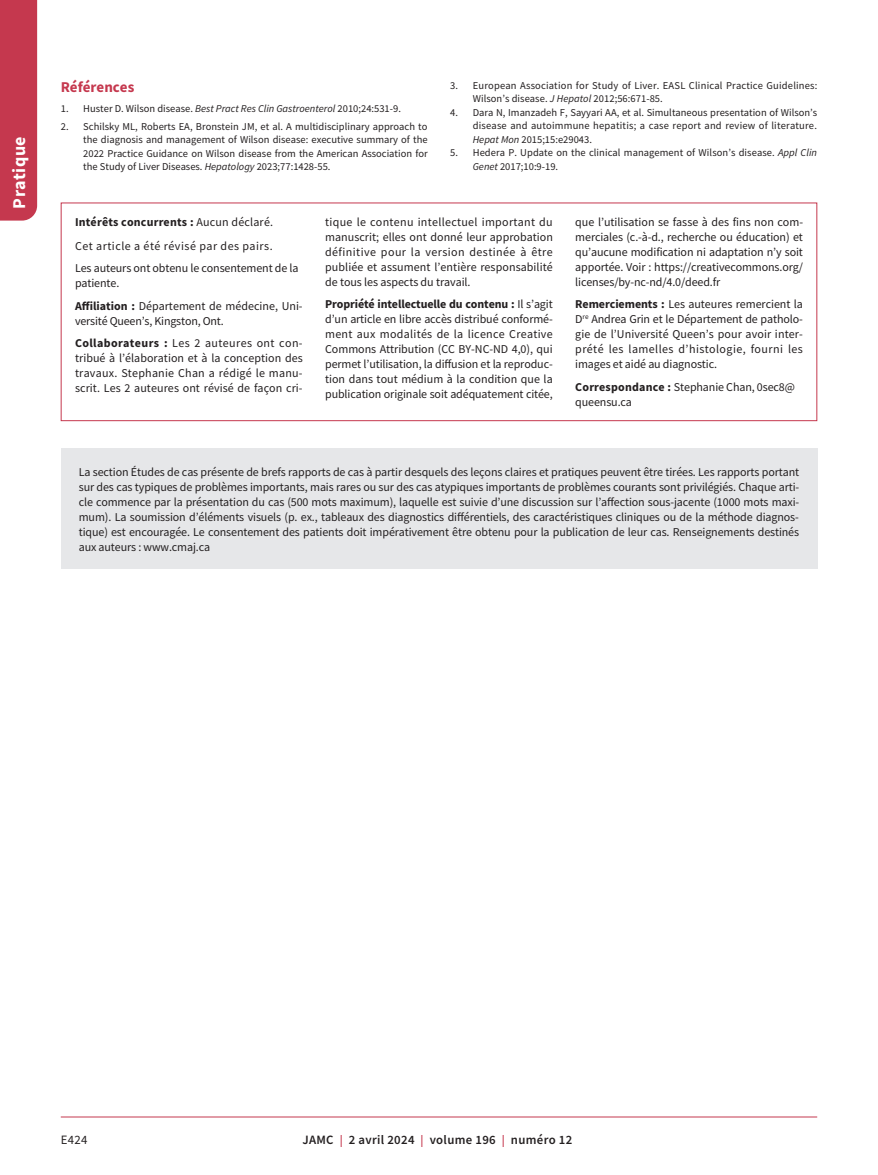
<style>
.page{position:relative;width:878px;height:1175px;background:#fff}
.page>*{position:absolute;margin:0;border:0;box-sizing:border-box;transform-origin:0 0}
.t1{font:700 18px "Source Sans Pro";letter-spacing:.025em;color:#fff}
.t2{font:700 15px "Source Sans Pro";color:#c5384e}
.t3{font:600 12.75px "Source Sans Pro";letter-spacing:.025em;color:#231f20}
.t4{font:12.75px "Source Sans Pro";color:#231f20}
.t5{font:12px/15px "Source Sans Pro";letter-spacing:-.01em;color:#231f20;text-align:justify}
.t6{font:12px/24px "Source Sans Pro";letter-spacing:.04em;color:#231f20}
.t7{font:10.5px/13.5px "Source Sans Pro";letter-spacing:.005em;color:#231f20;text-align:justify}
.s1{font-style:italic}
.s2{font-weight:700}
.s3{font-size:12px;color:#c5384e}
</style>
<div class="page">
<div style="left:0;top:0;width:37px;height:220px;background:#c5384e"></div>
<hr style="left:61px;top:1116px;width:756px;height:1px;background:#c5384e">
<div style="left:61px;top:202px;width:756px;height:219px;border:1px solid #c5384e"></div>
<div style="left:61px;top:448px;width:756px;height:120px;background:#e6e7e9"></div>
<h1 class="t1" style="left:7px;top:208px;width:74px;rotate:-90deg">Pratique</h1>
<p class="t2" style="left:61px;top:77px;width:75px">Références</p>
<p class="t7" style="left:61px;top:101px;width:342px">1. Huster D. Wilson disease. <span class="s1">Best Pract Res Clin Gastroenterol</span> 2010;24:531-9.</p>
<p class="t7" style="left:83px;top:119px;width:346px;text-indent:-23px">2. Schilsky ML, Roberts EA, Bronstein JM, et al. A multidisciplinary approach to the diagnosis and management of Wilson disease: executive summary of the 2022 Practice Guidance on Wilson disease from the American Association for the Study of Liver Diseases. <span class="s1">Hepatology</span> 2023;77:1428-55.</p>
<p class="t7" style="left:473px;top:79px;width:346px;text-indent:-23px">3. European Association for Study of Liver. EASL Clinical Practice Guidelines:<br>Wilson’s disease. <span class="s1">J Hepatol</span> 2012;56:671-85.</p>
<p class="t7" style="left:473px;top:106px;width:346px;text-indent:-23px">4. Dara N, Imanzadeh F, Sayyari AA, et al. Simultaneous presentation of Wilson’s disease and autoimmune hepatitis; a case report and review of literature.<br><span class="s1">Hepat Mon</span> 2015;15:e29043.</p>
<p class="t7" style="left:473px;top:146px;width:346px;text-indent:-23px">5. Hedera P. Update on the clinical management of Wilson’s disease. <span class="s1">Appl Clin<br>Genet</span> 2017;10:9-19.</p>
<p class="t6" style="left:75px;top:210px;width:199px"><span class="s2">Intérêts concurrents :</span> Aucun déclaré.<br>Cet article a été révisé par des pairs.</p>
<p class="t5" style="left:75px;top:261px;width:225px">Les auteurs ont obtenu le consentement de la patiente.</p>
<p class="t5" style="left:75px;top:298px;width:229px"><span class="s2">Affiliation :</span> Département de médecine, Uni&shy;versité Queen’s, Kingston, Ont.</p>
<p class="t5" style="left:75px;top:336px;width:229px"><span class="s2">Collaborateurs :</span> Les 2 auteures ont con&shy;tribué à l’élaboration et à la conception des travaux. Stephanie Chan a rédigé le manu&shy;scrit. Les 2 auteures ont révisé de façon cri-</p>
<p class="t5" style="left:325px;top:214px;width:229px">tique le contenu intellectuel important du manuscrit; elles ont donné leur approbation définitive pour la version destinée à être publiée et assument l’entière responsabilité de tous les aspects du travail.</p>
<p class="t5" style="left:325px;top:297px;width:229px"><span class="s2">Propriété intellectuelle du contenu :</span> Il s’agit d’un article en libre accès distribué conformé&shy;ment aux modalités de la licence Creative Commons Attribution (CC BY-NC-ND 4,0), qui permet l’utilisation, la diffusion et la reproduc&shy;tion dans tout médium à la condition que la publication originale soit adéquatement citée,</p>
<p class="t5" style="left:575px;top:214px;width:229px">que l’utilisation se fasse à des fins non com&shy;merciales (c.-à-d., recherche ou éducation) et qu’aucune modification ni adaptation n’y soit apportée. Voir : https://creativecommons.org/ licenses/by-nc-nd/4.0/deed.fr</p>
<p class="t5" style="left:575px;top:297px;width:229px"><span class="s2">Remerciements :</span> Les auteures remercient la D<sup>re</sup> Andrea Grin et le Département de patholo&shy;gie de l’Université Queen’s pour avoir inter&shy;prété les lamelles d’histologie, fourni les images et aidé au diagnostic.</p>
<p class="t5" style="left:575px;top:379px;width:221px"><span class="s2">Correspondance :</span> Stephanie Chan, 0sec8@ queensu.ca</p>
<p class="t5" style="left:79px;top:464px;width:722px">La section Études de cas présente de brefs rapports de cas à partir desquels des leçons claires et pratiques peuvent être tirées. Les rapports portant sur des cas typiques de problèmes importants, mais rares ou sur des cas atypiques importants de problèmes courants sont privilégiés. Chaque arti&shy;cle commence par la présentation du cas (500 mots maximum), laquelle est suivie d’une discussion sur l’affection sous-jacente (1000 mots maxi&shy;mum). La soumission d’éléments visuels (p. ex., tableaux des diagnostics différentiels, des caractéristiques cliniques ou de la méthode diagnos&shy;tique) est encouragée. Le consentement des patients doit impérativement être obtenu pour la publication de leur cas. Renseignements destinés aux auteurs : www.cmaj.ca</p>
<p class="t4" style="left:61px;top:1132px;width:28px">E424</p>
<p class="t3" style="left:302px;top:1131px;width:271px">JAMC <span class="s3">|</span> 2 avril 2024 <span class="s3">|</span> volume 196 <span class="s3">|</span> numéro 12</p>
</div>
